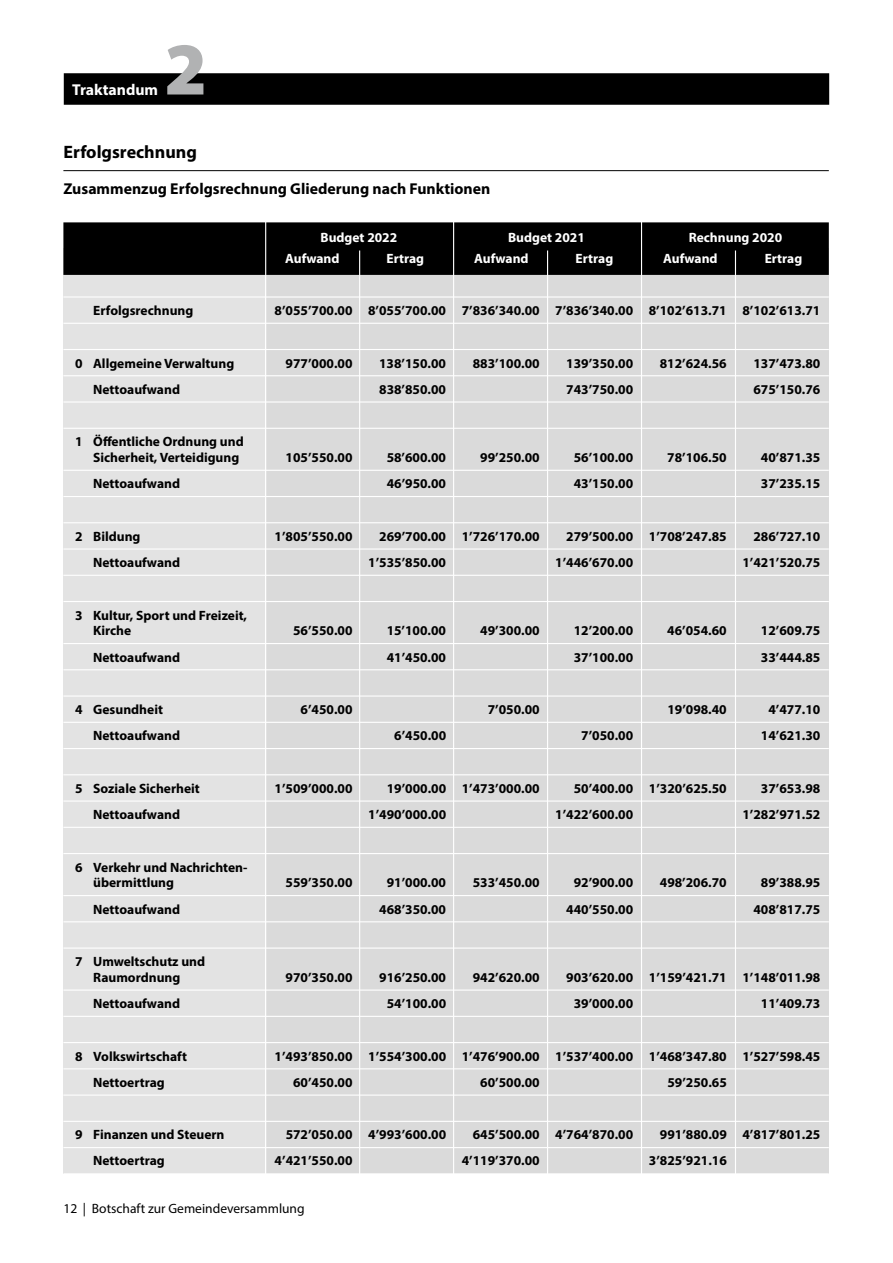
<style>
.page{position:relative;width:893px;height:1263px;background:#fff}
.page>*{position:absolute;margin:0;border:0;box-sizing:border-box;transform-origin:0 0}
.t1{font:900 75px "Myriad Pro";color:#b1b2b3}
.t2{font:700 18px "Myriad Pro";color:#000}
.t3{font:700 15.75px "Myriad Pro";color:#000}
.t4{font:700 15.75px "Myriad Pro";color:#fff}
.t5{font:700 13.5px/15.8px "Myriad Pro";color:#000}
.t6{font:700 13.5px "Myriad Pro";color:#fff}
.t7{font:13.5px "Myriad Pro";color:#000}
</style>
<div class="page">
<div style="left:64px;top:73px;width:765px;height:32px;background:#000"></div>
<div style="left:63px;top:249px;width:202px;height:925px;background:#e3e3e3"></div>
<div style="left:266px;top:249px;width:562px;height:925px;background:#dadada"></div>
<hr style="left:63px;top:170px;width:766px;height:1px;background:#000">
<div style="left:63px;top:222px;width:766px;height:53px;background:#000"></div>
<hr style="left:63px;top:296px;width:766px;height:2px;background:#fff">
<hr style="left:63px;top:323px;width:766px;height:1px;background:#fff">
<hr style="left:63px;top:349px;width:766px;height:1px;background:#fff">
<hr style="left:63px;top:375px;width:766px;height:1px;background:#fff">
<hr style="left:63px;top:401px;width:766px;height:2px;background:#fff">
<hr style="left:63px;top:428px;width:766px;height:1px;background:#fff">
<hr style="left:63px;top:470px;width:766px;height:1px;background:#fff">
<hr style="left:63px;top:496px;width:766px;height:1px;background:#fff">
<hr style="left:63px;top:522px;width:766px;height:1px;background:#fff">
<hr style="left:63px;top:548px;width:766px;height:2px;background:#fff">
<hr style="left:63px;top:575px;width:766px;height:1px;background:#fff">
<hr style="left:63px;top:601px;width:766px;height:1px;background:#fff">
<hr style="left:63px;top:643px;width:766px;height:1px;background:#fff">
<hr style="left:63px;top:669px;width:766px;height:1px;background:#fff">
<hr style="left:63px;top:695px;width:766px;height:2px;background:#fff">
<hr style="left:63px;top:722px;width:766px;height:1px;background:#fff">
<hr style="left:63px;top:748px;width:766px;height:1px;background:#fff">
<hr style="left:63px;top:774px;width:766px;height:1px;background:#fff">
<hr style="left:63px;top:800px;width:766px;height:2px;background:#fff">
<hr style="left:63px;top:827px;width:766px;height:1px;background:#fff">
<hr style="left:63px;top:853px;width:766px;height:1px;background:#fff">
<hr style="left:63px;top:895px;width:766px;height:1px;background:#fff">
<hr style="left:63px;top:921px;width:766px;height:1px;background:#fff">
<hr style="left:63px;top:947px;width:766px;height:2px;background:#fff">
<hr style="left:63px;top:989px;width:766px;height:2px;background:#fff">
<hr style="left:63px;top:1016px;width:766px;height:1px;background:#fff">
<hr style="left:63px;top:1042px;width:766px;height:1px;background:#fff">
<hr style="left:63px;top:1068px;width:766px;height:1px;background:#fff">
<hr style="left:63px;top:1094px;width:766px;height:2px;background:#fff">
<hr style="left:63px;top:1121px;width:766px;height:1px;background:#fff">
<hr style="left:63px;top:1147px;width:766px;height:1px;background:#fff">
<hr style="left:63px;top:1173px;width:766px;height:1px;background:#fff">
<hr style="left:265px;top:212px;width:1px;height:971px;background:#fff">
<hr style="left:359px;top:250px;width:1px;height:933px;background:#fff">
<hr style="left:453px;top:212px;width:1px;height:971px;background:#fff">
<hr style="left:547px;top:250px;width:1px;height:933px;background:#fff">
<hr style="left:641px;top:212px;width:1px;height:971px;background:#fff">
<hr style="left:735px;top:250px;width:1px;height:933px;background:#fff">
<p class="t4" style="left:72px;top:79px;width:87px">Traktandum</p>
<h1 class="t1" style="left:164px;top:19px;width:44px">2</h1>
<h2 class="t2" style="left:63px;top:140px;width:135px">Erfolgsrechnung</h2>
<p class="t3" style="left:63px;top:179px;width:428px">Zusammenzug Erfolgsrechnung Gliederung nach Funktionen</p>
<p class="t6" style="left:321px;top:228px;width:78px">Budget 2022</p>
<p class="t6" style="left:508px;top:228px;width:78px">Budget 2021</p>
<p class="t6" style="left:689px;top:228px;width:95px">Rechnung 2020</p>
<p class="t6" style="left:285px;top:249px;width:56px">Aufwand</p>
<p class="t6" style="left:387px;top:249px;width:39px">Ertrag</p>
<p class="t6" style="left:474px;top:249px;width:56px">Aufwand</p>
<p class="t6" style="left:576px;top:249px;width:39px">Ertrag</p>
<p class="t6" style="left:663px;top:249px;width:56px">Aufwand</p>
<p class="t6" style="left:765px;top:249px;width:39px">Ertrag</p>
<p class="t5" style="left:93px;top:302px;width:102px">Erfolgsrechnung</p>
<p class="t5" style="left:275px;top:302px;width:547px">8’055’700.00 8’055’700.00 7’836’340.00 7’836’340.00 8’102’613.71 8’102’613.71</p>
<p class="t5" style="left:75px;top:355px;width:161px">0 Allgemeine Verwaltung</p>
<p class="t5" style="left:286px;top:355px;width:68px">977’000.00</p>
<p class="t5" style="left:379px;top:355px;width:68px">138’150.00</p>
<p class="t5" style="left:473px;top:355px;width:68px">883’100.00</p>
<p class="t5" style="left:566px;top:355px;width:68px">139’350.00</p>
<p class="t5" style="left:660px;top:355px;width:68px">812’624.56</p>
<p class="t5" style="left:753px;top:355px;width:68px">137’473.80</p>
<p class="t5" style="left:93px;top:381px;width:88px">Nettoaufwand</p>
<p class="t5" style="left:379px;top:381px;width:68px">838’850.00</p>
<p class="t5" style="left:566px;top:381px;width:68px">743’750.00</p>
<p class="t5" style="left:753px;top:381px;width:68px">675’150.76</p>
<p class="t5" style="left:93px;top:433px;width:152px;text-indent:-18px">1 Öffentliche Ordnung und<br>Sicherheit, Verteidigung</p>
<p class="t5" style="left:286px;top:449px;width:68px">105’550.00</p>
<p class="t5" style="left:387px;top:449px;width:61px">58’600.00</p>
<p class="t5" style="left:480px;top:449px;width:61px">99’250.00</p>
<p class="t5" style="left:574px;top:449px;width:61px">56’100.00</p>
<p class="t5" style="left:667px;top:449px;width:61px">78’106.50</p>
<p class="t5" style="left:761px;top:449px;width:61px">40’871.35</p>
<p class="t5" style="left:93px;top:475px;width:88px">Nettoaufwand</p>
<p class="t5" style="left:387px;top:475px;width:61px">46’950.00</p>
<p class="t5" style="left:574px;top:475px;width:61px">43’150.00</p>
<p class="t5" style="left:761px;top:475px;width:61px">37’235.15</p>
<p class="t5" style="left:75px;top:528px;width:67px">2 Bildung</p>
<p class="t5" style="left:275px;top:528px;width:79px">1’805’550.00</p>
<p class="t5" style="left:379px;top:528px;width:162px">269’700.00 1’726’170.00</p>
<p class="t5" style="left:566px;top:528px;width:162px">279’500.00 1’708’247.85</p>
<p class="t5" style="left:753px;top:528px;width:68px">286’727.10</p>
<p class="t5" style="left:93px;top:554px;width:88px">Nettoaufwand</p>
<p class="t5" style="left:368px;top:554px;width:79px">1’535’850.00</p>
<p class="t5" style="left:555px;top:554px;width:79px">1’446’670.00</p>
<p class="t5" style="left:742px;top:554px;width:79px">1’421’520.75</p>
<p class="t5" style="left:93px;top:607px;width:155px;text-indent:-18px">3 Kultur, Sport und Freizeit,<br>Kirche</p>
<p class="t5" style="left:293px;top:622px;width:61px">56’550.00</p>
<p class="t5" style="left:387px;top:622px;width:61px">15’100.00</p>
<p class="t5" style="left:480px;top:622px;width:61px">49’300.00</p>
<p class="t5" style="left:574px;top:622px;width:61px">12’200.00</p>
<p class="t5" style="left:667px;top:622px;width:61px">46’054.60</p>
<p class="t5" style="left:761px;top:622px;width:61px">12’609.75</p>
<p class="t5" style="left:93px;top:649px;width:88px">Nettoaufwand</p>
<p class="t5" style="left:387px;top:649px;width:61px">41’450.00</p>
<p class="t5" style="left:574px;top:649px;width:61px">37’100.00</p>
<p class="t5" style="left:761px;top:649px;width:61px">33’444.85</p>
<p class="t5" style="left:75px;top:701px;width:89px">4 Gesundheit</p>
<p class="t5" style="left:301px;top:701px;width:53px">6’450.00</p>
<p class="t5" style="left:488px;top:701px;width:53px">7’050.00</p>
<p class="t5" style="left:667px;top:701px;width:61px">19’098.40</p>
<p class="t5" style="left:768px;top:701px;width:53px">4’477.10</p>
<p class="t5" style="left:93px;top:727px;width:88px">Nettoaufwand</p>
<p class="t5" style="left:394px;top:727px;width:53px">6’450.00</p>
<p class="t5" style="left:581px;top:727px;width:53px">7’050.00</p>
<p class="t5" style="left:761px;top:727px;width:61px">14’621.30</p>
<p class="t5" style="left:75px;top:780px;width:126px">5 Soziale Sicherheit</p>
<p class="t5" style="left:275px;top:780px;width:79px">1’509’000.00</p>
<p class="t5" style="left:387px;top:780px;width:155px">19’000.00 1’473’000.00</p>
<p class="t5" style="left:574px;top:780px;width:155px">50’400.00 1’320’625.50</p>
<p class="t5" style="left:761px;top:780px;width:61px">37’653.98</p>
<p class="t5" style="left:93px;top:806px;width:88px">Nettoaufwand</p>
<p class="t5" style="left:368px;top:806px;width:79px">1’490’000.00</p>
<p class="t5" style="left:555px;top:806px;width:79px">1’422’600.00</p>
<p class="t5" style="left:742px;top:806px;width:79px">1’282’971.52</p>
<p class="t5" style="left:93px;top:859px;width:156px;text-indent:-18px">6 Verkehr und Nachrichten&shy;übermittlung</p>
<p class="t5" style="left:286px;top:874px;width:68px">559’350.00</p>
<p class="t5" style="left:387px;top:874px;width:61px">91’000.00</p>
<p class="t5" style="left:473px;top:874px;width:68px">533’450.00</p>
<p class="t5" style="left:574px;top:874px;width:61px">92’900.00</p>
<p class="t5" style="left:660px;top:874px;width:68px">498’206.70</p>
<p class="t5" style="left:761px;top:874px;width:61px">89’388.95</p>
<p class="t5" style="left:93px;top:901px;width:88px">Nettoaufwand</p>
<p class="t5" style="left:379px;top:901px;width:68px">468’350.00</p>
<p class="t5" style="left:566px;top:901px;width:68px">440’550.00</p>
<p class="t5" style="left:753px;top:901px;width:68px">408’817.75</p>
<p class="t5" style="left:75px;top:953px;width:132px;text-align:center">7 Umweltschutz und<br>Raumordnung</p>
<p class="t5" style="left:286px;top:969px;width:68px">970’350.00</p>
<p class="t5" style="left:379px;top:969px;width:68px">916’250.00</p>
<p class="t5" style="left:473px;top:969px;width:68px">942’620.00</p>
<p class="t5" style="left:566px;top:969px;width:256px">903’620.00 1’159’421.71 1’148’011.98</p>
<p class="t5" style="left:93px;top:995px;width:88px">Nettoaufwand</p>
<p class="t5" style="left:387px;top:995px;width:61px">54’100.00</p>
<p class="t5" style="left:574px;top:995px;width:61px">39’000.00</p>
<p class="t5" style="left:761px;top:995px;width:61px">11’409.73</p>
<p class="t5" style="left:75px;top:1048px;width:113px">8 Volkswirtschaft</p>
<p class="t5" style="left:275px;top:1048px;width:547px">1’493’850.00 1’554’300.00 1’476’900.00 1’537’400.00 1’468’347.80 1’527’598.45</p>
<p class="t5" style="left:93px;top:1074px;width:73px">Nettoertrag</p>
<p class="t5" style="left:293px;top:1074px;width:61px">60’450.00</p>
<p class="t5" style="left:480px;top:1074px;width:61px">60’500.00</p>
<p class="t5" style="left:667px;top:1074px;width:61px">59’250.65</p>
<p class="t5" style="left:75px;top:1126px;width:151px">9 Finanzen und Steuern</p>
<p class="t5" style="left:286px;top:1126px;width:162px">572’050.00 4’993’600.00</p>
<p class="t5" style="left:473px;top:1126px;width:162px">645’500.00 4’764’870.00</p>
<p class="t5" style="left:660px;top:1126px;width:162px">991’880.09 4’817’801.25</p>
<p class="t5" style="left:93px;top:1152px;width:73px">Nettoertrag</p>
<p class="t5" style="left:275px;top:1152px;width:79px">4’421’550.00</p>
<p class="t5" style="left:462px;top:1152px;width:79px">4’119’370.00</p>
<p class="t5" style="left:649px;top:1152px;width:79px">3’825’921.16</p>
<p class="t7" style="left:63px;top:1200px;width:243px">12 | Botschaft zur Gemeindeversammlung</p>
</div>
